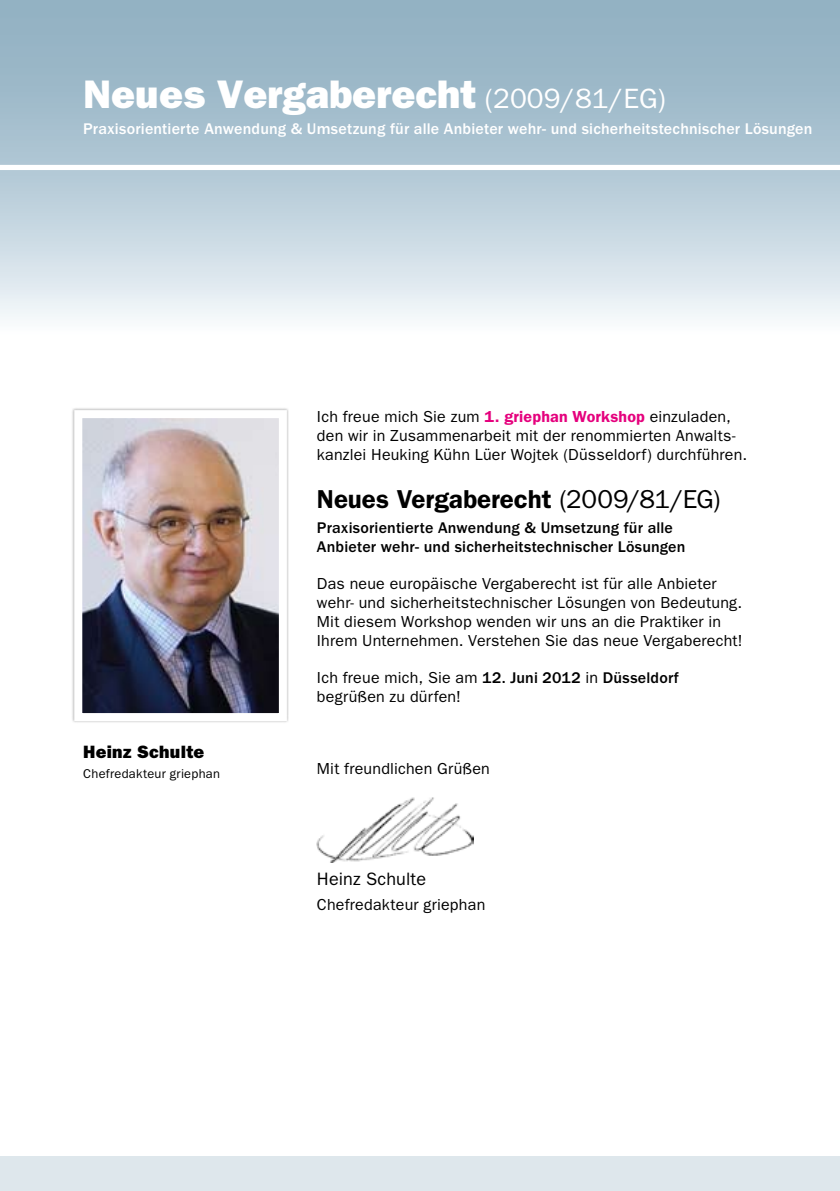
<style>
.page{position:relative;width:840px;height:1191px;background:#fff}
.page>*{position:absolute;margin:0;border:0;box-sizing:border-box;transform-origin:0 0}
.t1{font:40px "ITC Franklin Gothic Std Hvy";color:#fff}
.t2{font:600 26px "ITC Franklin Gothic Std";color:#000}
.t3{font:18px "ITC Franklin Gothic Std Hvy";letter-spacing:.015em;color:#000}
.t4{font:18px "ITC Franklin Gothic Std";letter-spacing:.005em;color:#000}
.t5{font:16px/19.2px "ITC Franklin Gothic Std";letter-spacing:.015em;color:#000}
.t6{font:500 16px/19.2px "ITC Franklin Gothic Std";letter-spacing:.01em;color:#000}
.t7{font:500 16px "ITC Franklin Gothic Std";letter-spacing:.01em;color:#fff}
.t8{font:12.8px "ITC Franklin Gothic Std";letter-spacing:.02em;color:#000}
.s1{font-family:"ITC Franklin Gothic Std";font-size:28px}
.s2{font-weight:600;color:#e5007d}
.s3{font-weight:400}
.s4{font-weight:500}
</style>
<div class="page">
<svg style="left:0;top:0;width:839px;height:319px;background:#b5cad7"></svg>
<img style="left:72px;top:408px;width:217px;height:315px">
<div style="left:0;top:1157px;width:839px;height:34px;background:#dee7ec"></div>
<img style="left:317px;top:797px;width:156px;height:65px">
<div style="left:0;top:165px;width:839px;height:5px;background:#fff"></div>
<h1 class="t1" style="left:83px;top:70px;width:584px">Neues Vergaberecht <span class="s1">(2009/81/EG)</span></h1>
<p class="t7" style="left:83px;top:119px;width:730px">Praxisorientierte Anwendung &amp; Umsetzung für alle Anbieter wehr- und sicherheitstechnischer Lösungen</p>
<p class="t3" style="left:83px;top:740px;width:123px">Heinz Schulte</p>
<p class="t8" style="left:83px;top:766px;width:138px">Chefredakteur griephan</p>
<p class="t5" style="left:317px;top:407px;width:431px">Ich freue mich Sie zum <span class="s2">1. griephan Workshop</span> einzuladen, den wir in Zusammenarbeit mit der renommierten Anwalts&shy;kanzlei Heuking Kühn Lüer Wojtek (Düsseldorf) durchführen.</p>
<h2 class="t2" style="left:317px;top:484px;width:405px">Neues Vergaberecht <span class="s3">(2009/81/EG)</span></h2>
<p class="t6" style="left:317px;top:518px;width:370px">Praxisorientierte Anwendung &amp; Umsetzung für alle<br>Anbieter wehr- und sicherheitstechnischer Lösungen</p>
<p class="t5" style="left:317px;top:574px;width:427px">Das neue europäische Vergaberecht ist für alle Anbieter wehr- und sicherheitstechnischer Lösungen von Bedeutung.<br>Mit diesem Workshop wenden wir uns an die Praktiker in Ihrem Unternehmen. Verstehen Sie das neue Vergaberecht!</p>
<p class="t5" style="left:317px;top:667px;width:363px">Ich freue mich, Sie am <span class="s4">12. Juni 2012</span> in <span class="s4">Düsseldorf </span>begrüßen zu dürfen!</p>
<p class="t5" style="left:317px;top:759px;width:174px">Mit freundlichen Grüßen</p>
<p class="t4" style="left:317px;top:868px;width:111px">Heinz Schulte</p>
<p class="t5" style="left:317px;top:895px;width:170px">Chefredakteur griephan</p>
</div>
